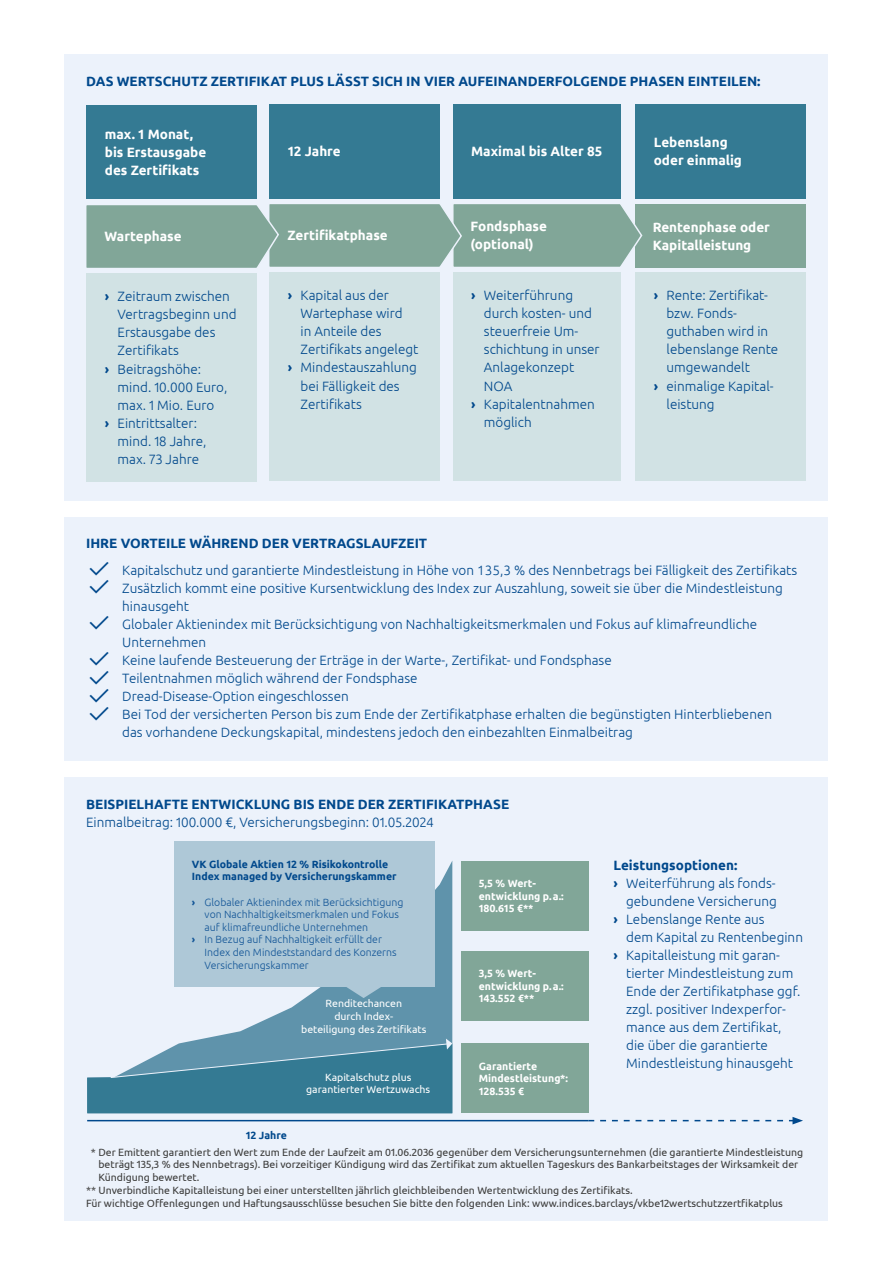
<style>
.page{position:relative;width:893px;height:1263px;background:#fff}
.page>*{position:absolute;margin:0;border:0;box-sizing:border-box;transform-origin:0 0}
.t1{font:300 13.5px/26.5px "Ubuntu";color:#00488c}
.t2{font:700 13.5px/18.1px "Ubuntu";color:#fff}
.t3{font:700 13.5px "Ubuntu";color:#00488c}
.t4{font:10.5px "Ubuntu";color:#3b3b3a}
.t5{font:300 10.5px "Ubuntu";color:#115496}
.t6{font:700 10.5px/12.8px "Ubuntu";color:#fff}
.t7{font:10.5px/12.8px "Ubuntu";color:#fff;text-align:center}
.t8{font:700 10.5px/12.8px "Ubuntu";color:#00488c}
.s1{font-weight:700}
.s2{font-family:"vkb iconfont";font-weight:400;font-size:27px}
</style>
<div class="page">
<div style="left:65px;top:777px;width:763px;height:443px;background:#ecf2fb"></div>
<div style="left:65px;top:517px;width:763px;height:244px;background:#ecf2fb"></div>
<svg style="left:207px;top:860px;width:245px;height:178px;fill:#5f93ab"></svg>
<div style="left:461px;top:860px;width:127px;height:70px;background:#81a698"></div>
<div style="left:461px;top:1043px;width:127px;height:70px;background:#81a698"></div>
<div style="left:461px;top:951px;width:127px;height:69px;background:#81a698"></div>
<hr style="left:87px;top:1120px;width:501px;height:1px;background:#00488c">
<svg style="left:588px;top:1117px;width:215px;height:7px"></svg>
<svg style="left:87px;top:1038px;width:365px;height:75px;background:#518ca3"></svg>
<div style="left:174px;top:841px;width:260px;height:146px;background:#aec8d7"></div>
<svg style="left:331px;top:987px;width:66px;height:11px"></svg>
<div style="left:65px;top:54px;width:763px;height:447px;background:#ecf2fb"></div>
<div style="left:636px;top:104px;width:170px;height:95px;background:#347a93"></div>
<div style="left:636px;top:204px;width:170px;height:63px;background:#81a698"></div>
<div style="left:636px;top:273px;width:170px;height:208px;background:#d1e2e4"></div>
<div style="left:453px;top:104px;width:167px;height:95px;background:#347a93"></div>
<div style="left:453px;top:273px;width:167px;height:208px;background:#d1e2e4"></div>
<div style="left:270px;top:104px;width:170px;height:95px;background:#347a93"></div>
<div style="left:270px;top:273px;width:170px;height:208px;background:#d1e2e4"></div>
<div style="left:87px;top:105px;width:170px;height:94px;background:#347a93"></div>
<div style="left:87px;top:274px;width:170px;height:208px;background:#d1e2e4"></div>
<svg style="left:86px;top:204px;width:557px;height:64px;background:#86a99d"></svg>
<p class="t3" style="left:86px;top:73px;width:676px">DAS WERTSCHUTZ ZERTIFIKAT PLUS LÄSST SICH IN VIER AUFEINANDERFOLGENDE PHASEN EINTEILEN:</p>
<p class="t2" style="left:105px;top:125px;width:103px">max. 1 Monat, bis Erstausgabe des Zertifikats</p>
<p class="t2" style="left:105px;top:227px;width:79px">Wartephase</p>
<p class="t1" style="left:105px;top:283px;width:127px"><span class="s1">›</span> Zeitraum zwischen</p>
<p class="t1" style="left:118px;top:301px;width:120px">Vertragsbeginn und</p>
<p class="t1" style="left:118px;top:319px;width:99px">Erstausgabe des</p>
<p class="t1" style="left:118px;top:337px;width:63px">Zertifikats</p>
<p class="t1" style="left:105px;top:355px;width:98px"><span class="s1">›</span> Beitragshöhe:</p>
<p class="t1" style="left:118px;top:373px;width:111px">mind. 10.000 Euro,</p>
<p class="t1" style="left:118px;top:391px;width:98px">max. 1 Mio. Euro</p>
<p class="t1" style="left:105px;top:409px;width:94px"><span class="s1">›</span> Eintrittsalter:</p>
<p class="t1" style="left:118px;top:427px;width:91px">mind. 18 Jahre,</p>
<p class="t1" style="left:118px;top:445px;width:83px">max. 73 Jahre</p>
<p class="t2" style="left:288px;top:142px;width:54px">12 Jahre</p>
<p class="t2" style="left:287px;top:226px;width:102px">Zertifikatphase</p>
<p class="t1" style="left:288px;top:282px;width:103px"><span class="s1">›</span> Kapital aus der</p>
<p class="t1" style="left:301px;top:300px;width:103px">Wartephase wird</p>
<p class="t1" style="left:301px;top:318px;width:83px">in Anteile des</p>
<p class="t1" style="left:301px;top:336px;width:119px">Zertifikats angelegt</p>
<p class="t1" style="left:288px;top:354px;width:131px"><span class="s1">›</span> Mindestauszahlung</p>
<p class="t1" style="left:301px;top:372px;width:101px">bei Fälligkeit des</p>
<p class="t1" style="left:301px;top:390px;width:63px">Zertifikats</p>
<p class="t2" style="left:471px;top:142px;width:133px">Maximal bis Alter 85</p>
<p class="t2" style="left:471px;top:217px;width:78px">Fondsphase (optional)</p>
<p class="t1" style="left:471px;top:282px;width:103px"><span class="s1">›</span> Weiterführung</p>
<p class="t1" style="left:484px;top:300px;width:110px">durch kosten- und</p>
<p class="t1" style="left:484px;top:318px;width:96px">steuerfreie Um-</p>
<p class="t1" style="left:484px;top:336px;width:117px">schichtung in unser</p>
<p class="t1" style="left:484px;top:354px;width:92px">Anlagekonzept</p>
<p class="t1" style="left:484px;top:372px;width:30px">NOA</p>
<p class="t1" style="left:471px;top:390px;width:125px"><span class="s1">›</span> Kapitalentnahmen</p>
<p class="t1" style="left:484px;top:408px;width:49px">möglich</p>
<p class="t2" style="left:654px;top:133px;width:90px">Lebenslang oder einmalig</p>
<p class="t2" style="left:653px;top:217px;width:119px">Rentenphase oder<br>Kapitalleistung</p>
<p class="t1" style="left:654px;top:282px;width:116px"><span class="s1">›</span> Rente: Zertifikat-</p>
<p class="t1" style="left:666px;top:300px;width:71px">bzw. Fonds-</p>
<p class="t1" style="left:666px;top:318px;width:103px">guthaben wird in</p>
<p class="t1" style="left:666px;top:336px;width:113px">lebenslange Rente</p>
<p class="t1" style="left:666px;top:354px;width:85px">umgewandelt</p>
<p class="t1" style="left:654px;top:372px;width:121px"><span class="s1">›</span> einmalige Kapital-</p>
<p class="t1" style="left:666px;top:390px;width:50px">leistung</p>
<p class="t1" style="left:86px;top:530px;width:713px"><span class="s1">IHRE VORTEILE WÄHREND DER VERTRAGSLAUFZEIT<br></span><span class="s2">p</span> Kapitalschutz und garantierte Mindestleistung in Höhe von 135,3 % des Nennbetrags bei Fälligkeit des Zertifikats</p>
<p class="t1" style="left:86px;top:574px;width:698px"><span class="s2">p</span> Zusätzlich kommt eine positive Kursentwicklung des Index zur Auszahlung, soweit sie über die Mindestleistung</p>
<p class="t1" style="left:122px;top:592px;width:68px">hinausgeht</p>
<p class="t1" style="left:86px;top:610px;width:672px"><span class="s2">p</span> Globaler Aktienindex mit Berücksichtigung von Nachhaltigkeitsmerkmalen und Fokus auf klimafreundliche</p>
<p class="t1" style="left:122px;top:629px;width:86px">Unternehmen</p>
<p class="t1" style="left:86px;top:647px;width:527px"><span class="s2">p</span> Keine laufende Besteuerung der Erträge in der Warte-, Zertifikat- und Fondsphase</p>
<p class="t1" style="left:86px;top:665px;width:333px"><span class="s2">p</span> Teilentnahmen möglich während der Fondsphase</p>
<p class="t1" style="left:86px;top:683px;width:264px"><span class="s2">p</span> Dread-Disease-Option eingeschlossen</p>
<p class="t1" style="left:86px;top:701px;width:687px"><span class="s2">p</span> Bei Tod der versicherten Person bis zum Ende der Zertifikatphase erhalten die begünstigten Hinterbliebenen</p>
<p class="t1" style="left:122px;top:719px;width:512px">das vorhandene Deckungskapital, mindestens jedoch den einbezahlten Einmalbeitrag</p>
<p class="t3" style="left:86px;top:796px;width:425px">BEISPIELHAFTE ENTWICKLUNG BIS ENDE DER ZERTIFIKATPHASE</p>
<p class="t1" style="left:86px;top:808px;width:349px">Einmalbeitrag: 100.000 €, Versicherungsbeginn: 01.05.2024</p>
<p class="t8" style="left:192px;top:857px;width:206px">VK Globale Aktien 12 % Risikokontrolle<br>Index managed by Versicherungskammer</p>
<p class="t5" style="left:192px;top:895px;width:213px"><span class="s1">›</span> Globaler Aktienindex mit Berücksichtigung</p>
<p class="t5" style="left:205px;top:908px;width:196px">von Nachhaltigkeitsmerkmalen und Fokus</p>
<p class="t5" style="left:205px;top:921px;width:165px">auf klimafreundliche Unternehmen</p>
<p class="t5" style="left:192px;top:933px;width:192px"><span class="s1">›</span> In Bezug auf Nachhaltigkeit erfüllt der</p>
<p class="t5" style="left:205px;top:946px;width:193px">Index den Mindeststandard des Konzerns</p>
<p class="t5" style="left:205px;top:958px;width:106px">Versicherungskammer</p>
<p class="t8" style="left:246px;top:1128px;width:43px">12 Jahre</p>
<p class="t7" style="left:301px;top:996px;width:127px">Renditechancen<br>durch Index-<br>beteiligung des Zertifikats</p>
<p class="t7" style="left:306px;top:1070px;width:126px">Kapitalschutz plus garantierter Wertzuwachs</p>
<p class="t6" style="left:479px;top:876px;width:87px">5,5 % Wert&shy;entwicklung p.a.:<br>180.615 €**</p>
<p class="t6" style="left:479px;top:966px;width:87px">3,5 % Wert&shy;entwicklung p.a.:<br>143.552 €**</p>
<p class="t6" style="left:479px;top:1059px;width:91px">Garantierte<br>Mindestleistung*:<br>128.535 €</p>
<p class="t3" style="left:613px;top:857px;width:125px">Leistungsoptionen:</p>
<p class="t1" style="left:613px;top:869px;width:163px"><span class="s1">›</span> Weiterführung als fonds-</p>
<p class="t1" style="left:626px;top:887px;width:152px">gebundene Versicherung</p>
<p class="t1" style="left:613px;top:905px;width:153px"><span class="s1">›</span> Lebenslange Rente aus</p>
<p class="t1" style="left:626px;top:923px;width:178px">dem Kapital zu Rentenbeginn</p>
<p class="t1" style="left:613px;top:941px;width:168px"><span class="s1">›</span> Kapitalleistung mit garan-</p>
<p class="t1" style="left:626px;top:960px;width:169px">tierter Mindestleistung zum</p>
<p class="t1" style="left:626px;top:978px;width:176px">Ende der Zertifikatphase ggf.</p>
<p class="t1" style="left:626px;top:996px;width:161px">zzgl. positiver Indexperfor-</p>
<p class="t1" style="left:626px;top:1014px;width:157px">mance aus dem Zertifikat,</p>
<p class="t1" style="left:626px;top:1032px;width:143px">die über die garantierte</p>
<p class="t1" style="left:626px;top:1050px;width:168px">Mindestleistung hinausgeht</p>
<p class="t4" style="left:91px;top:1145px;width:714px">* Der Emittent garantiert den Wert zum Ende der Laufzeit am 01.06.2036 gegenüber dem Versicherungsunternehmen (die garantierte Mindestleistung</p>
<p class="t4" style="left:98px;top:1158px;width:701px">beträgt 135,3 % des Nennbetrags). Bei vorzeitiger Kündigung wird das Zertifikat zum aktuellen Tageskurs des Bankarbeitstages der Wirksamkeit der</p>
<p class="t4" style="left:98px;top:1171px;width:103px">Kündigung bewertet.</p>
<p class="t4" style="left:86px;top:1184px;width:548px">** Unverbindliche Kapitalleistung bei einer unterstellten jährlich gleichbleibenden Wertentwicklung des Zertifikats.</p>
<p class="t4" style="left:86px;top:1196px;width:698px">Für wichtige Offenlegungen und Haftungsausschlüsse besuchen Sie bitte den folgenden Link: www.indices.barclays/vkbe12wertschutzzertfikatplus</p>
</div>
